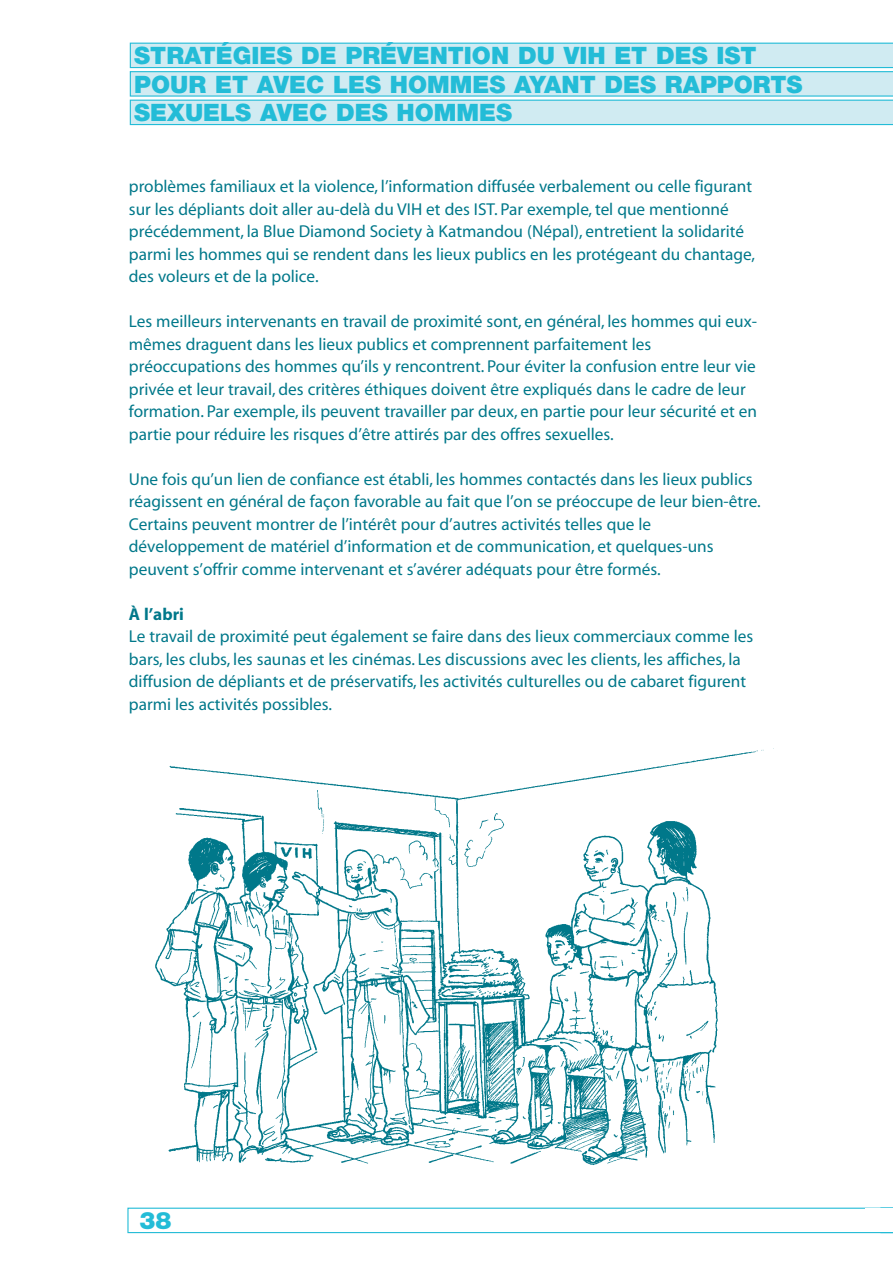
<style>
.page{position:relative;width:893px;height:1263px;background:#fff}
.page>*{position:absolute;margin:0;border:0;box-sizing:border-box;transform-origin:0 0}
.t1{font:900 24px/28.5px "Helvetica Neue";color:#23bcd7}
.t2{font:17.25px/22.5px "Myriad";color:#00788a}
.t3{font:700 17.25px "Myriad";color:#00788a}
</style>
<div class="page">
<svg style="left:127px;top:1207px;width:765px;height:27px"></svg>
<div style="left:865px;top:1209px;width:27px;height:23px;background:#fff"></div>
<svg style="left:130px;top:43px;width:762px;height:82px;background:#c5e8f0"></svg>
<img style="left:155px;top:749px;width:609px;height:416px">
<h1 class="t1" style="left:134px;top:43px;width:669px">STRATÉGIES DE PRÉVENTION DU VIH ET DES IST<br>POUR ET AVEC LES HOMMES AYANT DES RAPPORTS<br>SEXUELS AVEC DES HOMMES</h1>
<p class="t2" style="left:129px;top:177px;width:627px">problèmes familiaux et la violence, l’information diffusée verbalement ou celle figurant sur les dépliants doit aller au-delà du VIH et des IST. Par exemple, tel que mentionné précédemment, la Blue Diamond Society à Katmandou (Népal), entretient la solidarité parmi les hommes qui se rendent dans les lieux publics en les protégeant du chantage, des voleurs et de la police.</p>
<p class="t2" style="left:129px;top:312px;width:629px">Les meilleurs intervenants en travail de proximité sont, en général, les hommes qui eux&shy;mêmes draguent dans les lieux publics et comprennent parfaitement les préoccupations des hommes qu’ils y rencontrent. Pour éviter la confusion entre leur vie privée et leur travail, des critères éthiques doivent être expliqués dans le cadre de leur formation. Par exemple, ils peuvent travailler par deux, en partie pour leur sécurité et en partie pour réduire les risques d’être attirés par des offres sexuelles.</p>
<p class="t2" style="left:129px;top:469px;width:633px">Une fois qu’un lien de confiance est établi, les hommes contactés dans les lieux publics réagissent en général de façon favorable au fait que l’on se préoccupe de leur bien-être.<br>Certains peuvent montrer de l’intérêt pour d’autres activités telles que le développement de matériel d’information et de communication, et quelques-uns peuvent s’offrir comme intervenant et s’avérer adéquats pour être formés.</p>
<p class="t3" style="left:129px;top:608px;width:57px">À l’abri</p>
<p class="t2" style="left:129px;top:627px;width:626px">Le travail de proximité peut également se faire dans des lieux commerciaux comme les bars, les clubs, les saunas et les cinémas. Les discussions avec les clients, les affiches, la diffusion de dépliants et de préservatifs, les activités culturelles ou de cabaret figurent parmi les activités possibles.</p>
<h1 class="t1" style="left:139px;top:1208px;width:34px">38</h1>
</div>
